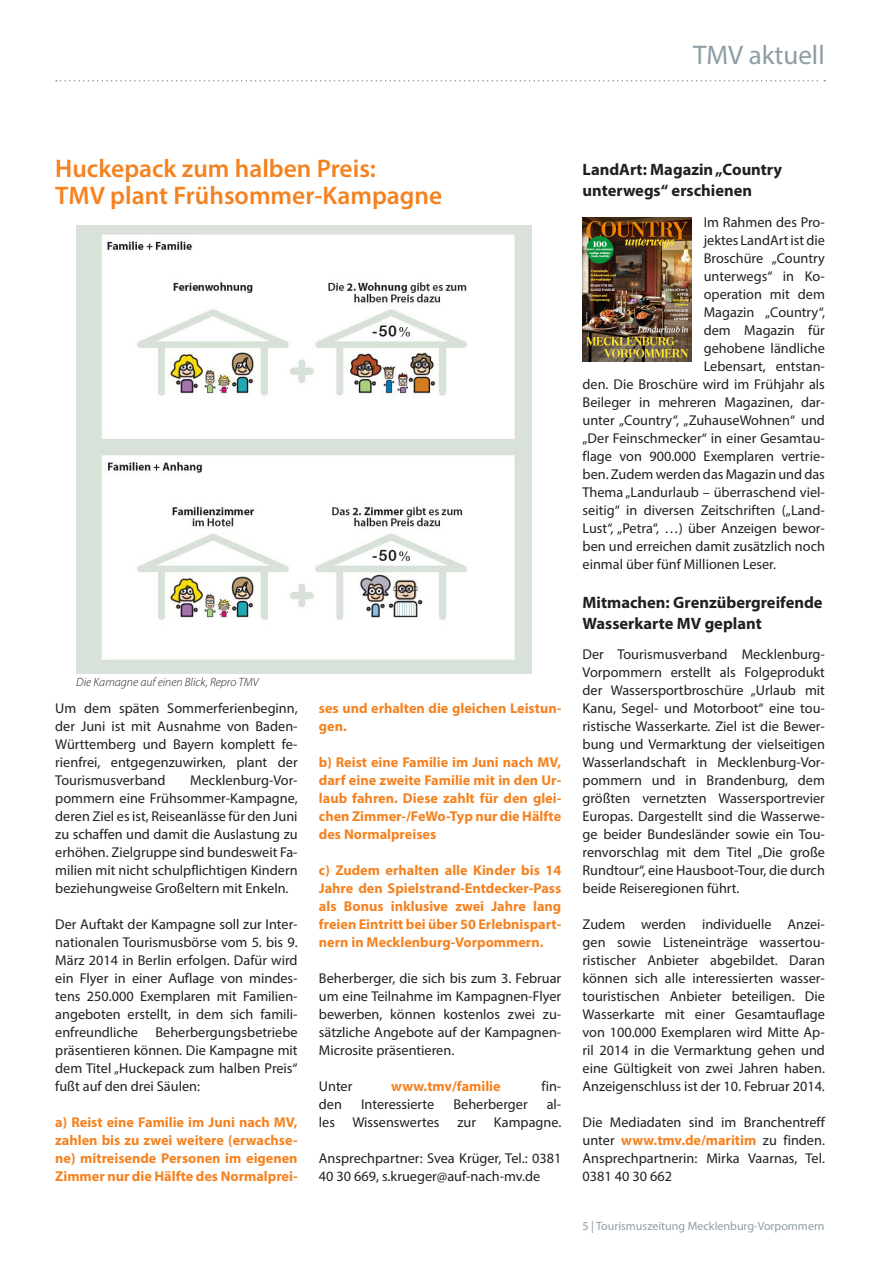
<style>
.page{position:relative;width:893px;height:1263px;background:#fff}
.page>*{position:absolute;margin:0;border:0;box-sizing:border-box;transform-origin:0 0}
.Rubrik_links{font:27px "Myriad Pro";color:#8d9da5}
.Headline_3{font:600 25.5px/27px "Myriad Pro";color:#f58220}
.Subline_1_2{font:700 16.5px/21px "Myriad Pro";color:#231f20}
.Fließtext{font:14.25px/18px "Myriad Pro";color:#231f20;text-align:justify}
.Fließtext-2{font:700 14.25px/18px "Myriad Pro";color:#f58220;text-align:justify}
.Rubrik_links-2{font:12px "Myriad Pro";color:#8d9da5}
.Bildtext{font:italic 300 12px "Myriad Pro";color:#231f20}
.s1{font-weight:700;color:#f58220}
</style>
<div class="page">
<svg style="left:56px;top:80px;width:769px;height:2px"></svg>
<img style="left:583px;top:217px;width:109px;height:144px">
<img style="left:76px;top:225px;width:455px;height:449px">
<p class="Rubrik_links" style="left:693px;top:38px;width:133px">TMV aktuell</p>
<p class="Headline_3" style="left:55px;top:155px;width:388px">Huckepack zum halben Preis:<br>TMV plant Frühsommer-Kampagne</p>
<p class="Bildtext" style="left:76px;top:675px;width:184px">Die Kamagne auf einen Blick, Repro TMV</p>
<p class="Fließtext" style="left:55px;top:699px;width:244px">Um dem späten Sommerferienbeginn, der Juni ist mit Ausnahme von Baden-Württemberg und Bayern komplett fe&shy;rienfrei, entgegenzuwirken, plant der Tourismusverband</p>
<p class="Fließtext" style="left:55px;top:771px;width:244px;text-indent:135px">Mecklenburg-Vor&shy;pommern eine Frühsommer-Kampagne, deren Ziel es ist, Reiseanlässe für den Juni zu schaffen und damit die Auslastung zu erhöhen. Zielgruppe sind bundesweit Fa&shy;milien mit nicht schulpflichtigen Kindern beziehungweise Großeltern mit Enkeln.</p>
<p class="Fließtext" style="left:55px;top:915px;width:244px">Der Auftakt der Kampagne soll zur Inter&shy;nationalen Tourismusbörse vom 5. bis 9.<br>März 2014 in Berlin erfolgen. Dafür wird ein Flyer in einer Auflage von mindes&shy;tens 250.000 Exemplaren mit Familien&shy;angeboten erstellt, in dem sich famili&shy;enfreundliche Beherbergungsbetriebe präsentieren können. Die Kampagne mit dem Titel „Huckepack zum halben Preis“ fußt auf den drei Säulen:</p>
<p class="Fließtext-2" style="left:55px;top:1113px;width:244px">a) Reist eine Familie im Juni nach MV, zahlen bis zu zwei weitere (erwachse&shy;ne) mitreisende Personen im eigenen Zimmer nur die Hälfte des Normalprei-</p>
<p class="Fließtext-2" style="left:319px;top:699px;width:244px">ses und erhalten die gleichen Leistun&shy;gen.</p>
<p class="Fließtext-2" style="left:319px;top:753px;width:244px">b) Reist eine Familie im Juni nach MV, darf eine zweite Familie mit in den Ur&shy;laub fahren. Diese zahlt für den glei&shy;chen Zimmer-/FeWo-Typ nur die Hälfte des Normalpreises</p>
<p class="Fließtext-2" style="left:319px;top:861px;width:244px">c) Zudem erhalten alle Kinder bis 14<br>Jahre den Spielstrand-Entdecker-Pass als Bonus inklusive zwei Jahre lang freien Eintritt bei über 50 Erlebnispart&shy;nern in Mecklenburg-Vorpommern.</p>
<p class="Fließtext" style="left:319px;top:969px;width:244px">Beherberger, die sich bis zum 3. Februar um eine Teilnahme im Kampagnen-Flyer bewerben, können kostenlos zwei zu&shy;sätzliche Angebote auf der Kampagnen-Microsite präsentieren.</p>
<p class="Fließtext" style="left:319px;top:1077px;width:35px">Unter</p>
<p class="Fließtext-2" style="left:391px;top:1077px;width:111px">www.tmv/familie</p>
<p class="Fließtext" style="left:541px;top:1077px;width:21px">fin-</p>
<p class="Fließtext" style="left:319px;top:1095px;width:25px">den</p>
<p class="Fließtext" style="left:361px;top:1095px;width:75px">Interessierte</p>
<p class="Fließtext" style="left:453px;top:1095px;width:76px">Beherberger</p>
<p class="Fließtext" style="left:547px;top:1095px;width:16px">al-</p>
<p class="Fließtext" style="left:319px;top:1113px;width:122px">les Wissenswertes</p>
<p class="Fließtext" style="left:457px;top:1113px;width:20px">zur</p>
<p class="Fließtext" style="left:494px;top:1113px;width:69px">Kampagne.</p>
<p class="Fließtext" style="left:319px;top:1149px;width:244px">Ansprechpartner: Svea Krüger, Tel.: 0381<br>40 30 669, s.krueger@auf-nach-mv.de</p>
<p class="Subline_1_2" style="left:583px;top:158px;width:201px">LandArt: Magazin „Country</p>
<p class="Subline_1_2" style="left:583px;top:179px;width:171px">unterwegs“ erschienen</p>
<p class="Fließtext" style="left:704px;top:213px;width:123px">Im Rahmen des Pro-</p>
<p class="Fließtext" style="left:704px;top:231px;width:123px">jektes LandArt ist die</p>
<p class="Fließtext" style="left:704px;top:249px;width:123px">Broschüre „Country</p>
<p class="Fließtext" style="left:704px;top:267px;width:123px">unterwegs“ in Ko-</p>
<p class="Fließtext" style="left:704px;top:285px;width:123px">operation mit dem</p>
<p class="Fließtext" style="left:704px;top:303px;width:123px">Magazin „Country“,</p>
<p class="Fließtext" style="left:704px;top:321px;width:123px">dem Magazin für</p>
<p class="Fließtext" style="left:704px;top:339px;width:123px">gehobene ländliche</p>
<p class="Fließtext" style="left:704px;top:357px;width:123px">Lebensart, entstan-</p>
<p class="Fließtext" style="left:583px;top:375px;width:244px">den. Die Broschüre wird im Frühjahr als</p>
<p class="Fließtext" style="left:583px;top:393px;width:244px">Beileger in mehreren Magazinen, dar-</p>
<p class="Fließtext" style="left:583px;top:411px;width:244px">unter „Country“, „ZuhauseWohnen“ und</p>
<p class="Fließtext" style="left:583px;top:429px;width:244px">„Der Feinschmecker“ in einer Gesamtau-</p>
<p class="Fließtext" style="left:583px;top:447px;width:244px">flage von 900.000 Exemplaren vertrie-</p>
<p class="Fließtext" style="left:583px;top:465px;width:244px">ben. Zudem werden das Magazin und das</p>
<p class="Fließtext" style="left:583px;top:483px;width:244px">Thema „Landurlaub – überraschend viel-</p>
<p class="Fließtext" style="left:583px;top:501px;width:244px">seitig“ in diversen Zeitschriften („Land-</p>
<p class="Fließtext" style="left:583px;top:519px;width:244px">Lust“, „Petra“, …) über Anzeigen bewor-</p>
<p class="Fließtext" style="left:583px;top:537px;width:244px">ben und erreichen damit zusätzlich noch</p>
<p class="Fließtext" style="left:583px;top:555px;width:195px">einmal über fünf Millionen Leser.</p>
<p class="Subline_1_2" style="left:583px;top:591px;width:242px">Mitmachen: Grenzübergreifende<br>Wasserkarte MV geplant</p>
<p class="Fließtext" style="left:583px;top:645px;width:244px">Der Tourismusverband Mecklenburg-Vorpommern erstellt als Folgeprodukt der Wassersportbroschüre „Urlaub mit Kanu, Segel- und Motorboot“ eine tou&shy;ristische Wasserkarte. Ziel ist die Bewer&shy;bung und Vermarktung der vielseitigen Wasserlandschaft in Mecklenburg-Vor&shy;pommern und in Brandenburg, dem größten vernetzten Wassersportrevier Europas. Dargestellt sind die Wasserwe&shy;ge beider Bundesländer sowie ein Tou&shy;renvorschlag mit dem Titel „Die große Rundtour“, eine Hausboot-Tour, die durch beide Reiseregionen führt.</p>
<p class="Fließtext" style="left:583px;top:915px;width:244px">Zudem werden individuelle Anzei&shy;gen sowie Listeneinträge wassertou&shy;ristischer Anbieter abgebildet. Daran können sich alle interessierten wasser&shy;touristischen Anbieter beteiligen. Die Wasserkarte mit einer Gesamtauflage von 100.000 Exemplaren wird Mitte Ap&shy;ril 2014 in die Vermarktung gehen und eine Gültigkeit von zwei Jahren haben.<br>Anzeigenschluss ist der 10. Februar 2014.</p>
<p class="Fließtext" style="left:583px;top:1113px;width:244px">Die Mediadaten sind im Branchentreff unter <span class="s1">www.tmv.de/maritim</span> zu finden.<br>Ansprechpartnerin: Mirka Vaarnas, Tel.<br>0381 40 30 662</p>
<p class="Rubrik_links-2" style="left:582px;top:1218px;width:244px">5 | Tourismuszeitung Mecklenburg-Vorpommern</p>
</div>
